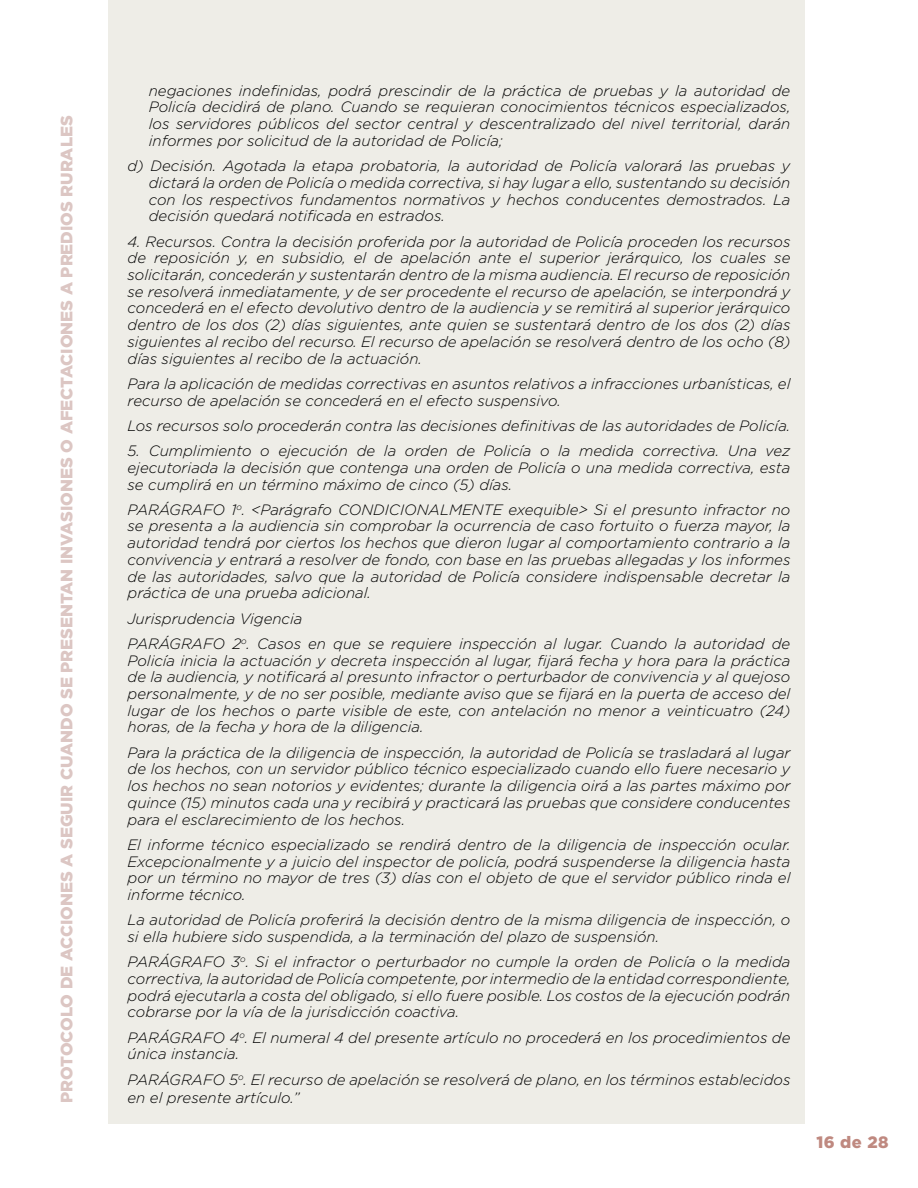
<style>
.page{position:relative;width:918px;height:1188px;background:#fff}
.page>*{position:absolute;margin:0;border:0;box-sizing:border-box;transform-origin:0 0}
.t1{font:900 16.5px "Gotham";color:#dcc6c3}
.t2{font:900 16.5px "Gotham";color:#bf8980}
.t3{font:italic 300 15px/16.8px "Gotham";color:#000;text-align:justify}
</style>
<div class="page">
<div style="left:108px;top:0;width:696px;height:1123px;background:#eeede7"></div>
<p class="t1" style="left:55px;top:1103px;width:989px;rotate:-90deg">PROTOCOLO DE ACCIONES A SEGUIR CUANDO SE PRESENTAN INVASIONES O AFECTACIONES A PREDIOS RURALES</p>
<p class="t3" style="left:149px;top:82px;width:643px">negaciones indefinidas, podrá prescindir de la práctica de pruebas y la autoridad de Policía decidirá de plano. Cuando se requieran conocimientos técnicos especializados, los servidores públicos del sector central y descentralizado del nivel territorial, darán informes por solicitud de la autoridad de Policía;</p>
<p class="t3" style="left:149px;top:157px;width:643px;text-indent:-21px">d) Decisión. Agotada la etapa probatoria, la autoridad de Policía valorará las pruebas y dictará la orden de Policía o medida correctiva, si hay lugar a ello, sustentando su decisión con los respectivos fundamentos normativos y hechos conducentes demostrados. La decisión quedará notificada en estrados.</p>
<p class="t3" style="left:128px;top:233px;width:664px">4. Recursos. Contra la decisión proferida por la autoridad de Policía proceden los recursos de reposición y, en subsidio, el de apelación ante el superior jerárquico, los cuales se solicitarán, concederán y sustentarán dentro de la misma audiencia. El recurso de reposición se resolverá inmediatamente, y de ser procedente el recurso de apelación, se interpondrá y concederá en el efecto devolutivo dentro de la audiencia y se remitirá al superior jerárquico dentro de los dos (2) días siguientes, ante quien se sustentará dentro de los dos (2) días siguientes al recibo del recurso. El recurso de apelación se resolverá dentro de los ocho (8) días siguientes al recibo de la actuación.</p>
<p class="t3" style="left:128px;top:375px;width:664px">Para la aplicación de medidas correctivas en asuntos relativos a infracciones urbanísticas, el recurso de apelación se concederá en el efecto suspensivo.</p>
<p class="t3" style="left:128px;top:417px;width:664px">Los recursos solo procederán contra las decisiones definitivas de las autoridades de Policía.</p>
<p class="t3" style="left:128px;top:442px;width:664px">5. Cumplimiento o ejecución de la orden de Policía o la medida correctiva. Una vez ejecutoriada la decisión que contenga una orden de Policía o una medida correctiva, esta se cumplirá en un término máximo de cinco (5) días.</p>
<p class="t3" style="left:128px;top:501px;width:664px">PARÁGRAFO 1<sup>o</sup>. &lt;Parágrafo CONDICIONALMENTE exequible&gt; Si el presunto infractor no se presenta a la audiencia sin comprobar la ocurrencia de caso fortuito o fuerza mayor, la autoridad tendrá por ciertos los hechos que dieron lugar al comportamiento contrario a la convivencia y entrará a resolver de fondo, con base en las pruebas allegadas y los informes de las autoridades, salvo que la autoridad de Policía considere indispensable decretar la práctica de una prueba adicional.</p>
<p class="t3" style="left:128px;top:605px;width:664px;line-height:25.2px">Jurisprudencia Vigencia<br>PARÁGRAFO 2<sup>o</sup>. Casos en que se requiere inspección al lugar. Cuando la autoridad de</p>
<p class="t3" style="left:128px;top:651px;width:664px">Policía inicia la actuación y decreta inspección al lugar, fijará fecha y hora para la práctica de la audiencia, y notificará al presunto infractor o perturbador de convivencia y al quejoso personalmente, y de no ser posible, mediante aviso que se fijará en la puerta de acceso del lugar de los hechos o parte visible de este, con antelación no menor a veinticuatro (24) horas, de la fecha y hora de la diligencia.</p>
<p class="t3" style="left:128px;top:744px;width:664px">Para la práctica de la diligencia de inspección, la autoridad de Policía se trasladará al lugar de los hechos, con un servidor público técnico especializado cuando ello fuere necesario y los hechos no sean notorios y evidentes; durante la diligencia oirá a las partes máximo por quince (15) minutos cada una y recibirá y practicará las pruebas que considere conducentes para el esclarecimiento de los hechos.</p>
<p class="t3" style="left:128px;top:836px;width:664px">El informe técnico especializado se rendirá dentro de la diligencia de inspección ocular.<br>Excepcionalmente y a juicio del inspector de policía, podrá suspenderse la diligencia hasta por un término no mayor de tres (3) días con el objeto de que el servidor público rinda el informe técnico.</p>
<p class="t3" style="left:128px;top:911px;width:664px">La autoridad de Policía proferirá la decisión dentro de la misma diligencia de inspección, o si ella hubiere sido suspendida, a la terminación del plazo de suspensión.</p>
<p class="t3" style="left:128px;top:953px;width:664px">PARÁGRAFO 3<sup>o</sup>. Si el infractor o perturbador no cumple la orden de Policía o la medida correctiva, la autoridad de Policía competente, por intermedio de la entidad correspondiente, podrá ejecutarla a costa del obligado, si ello fuere posible. Los costos de la ejecución podrán cobrarse por la vía de la jurisdicción coactiva.</p>
<p class="t3" style="left:128px;top:1028px;width:664px">PARÁGRAFO 4<sup>o</sup>. El numeral 4 del presente artículo no procederá en los procedimientos de única instancia.</p>
<p class="t3" style="left:128px;top:1070px;width:664px;line-height:18px">PARÁGRAFO 5<sup>o</sup>. El recurso de apelación se resolverá de plano, en los términos establecidos en el presente artículo.”</p>
<p class="t2" style="left:816px;top:1131px;width:74px">16 de 28</p>
</div>
